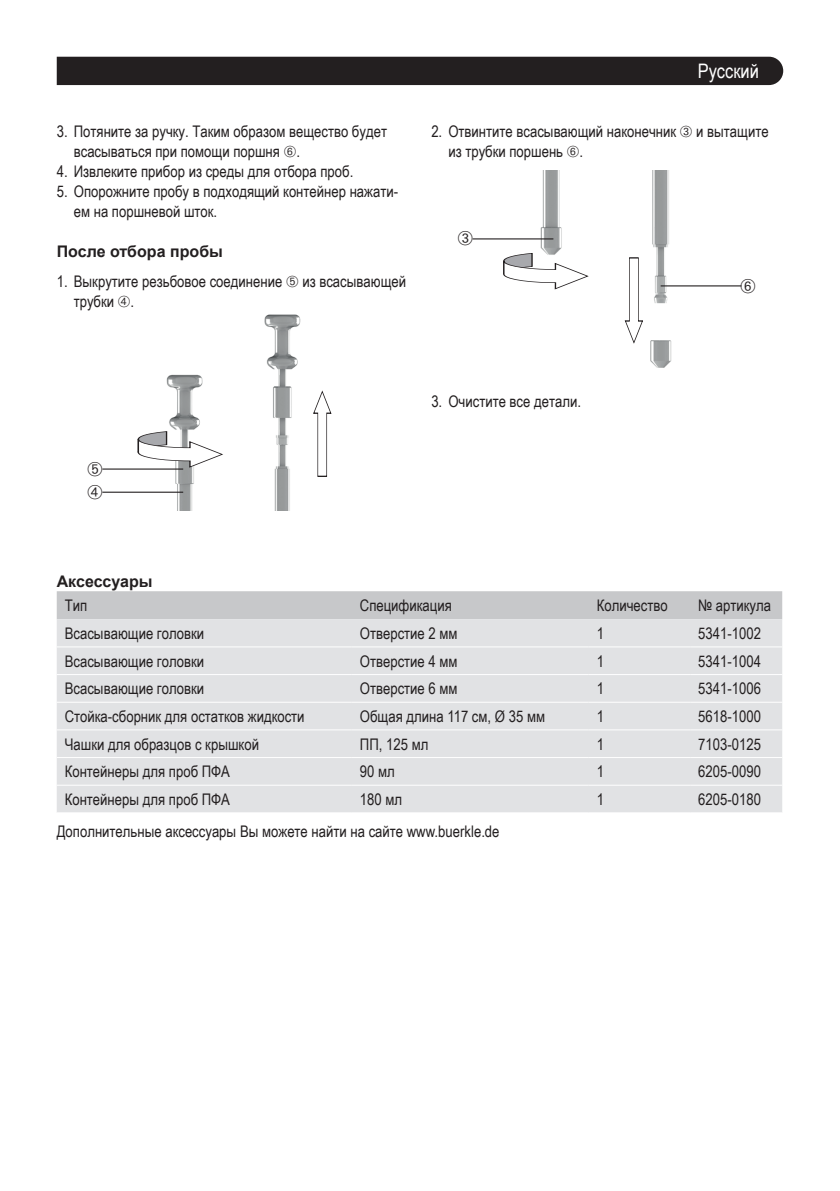
<style>
.page{position:relative;width:840px;height:1191px;background:#fff}
.page>*{position:absolute;margin:0;border:0;box-sizing:border-box;transform-origin:0 0}
.t1{font:20px "Arial Narrow";color:#fff}
.t2{font:16px/20px "Arial Narrow";color:#231f20}
.t3{font:700 16px "Arial";color:#231f20}
</style>
<div class="page">
<div style="left:57px;top:57px;width:725px;height:28px;background:#231f20"></div>
<div style="left:57px;top:591px;width:724px;height:28px;background:#c7c8ca"></div>
<div style="left:57px;top:619px;width:724px;height:193px;background:#e1e2e4"></div>
<hr style="left:57px;top:646px;width:294px;height:1px;background:#fff">
<hr style="left:351px;top:646px;width:237px;height:1px;background:#fff">
<hr style="left:588px;top:646px;width:101px;height:1px;background:#fff">
<hr style="left:689px;top:646px;width:92px;height:1px;background:#fff">
<hr style="left:57px;top:674px;width:294px;height:1px;background:#fff">
<hr style="left:351px;top:674px;width:237px;height:1px;background:#fff">
<hr style="left:588px;top:674px;width:101px;height:1px;background:#fff">
<hr style="left:689px;top:674px;width:92px;height:1px;background:#fff">
<hr style="left:57px;top:701px;width:294px;height:1px;background:#fff">
<hr style="left:351px;top:701px;width:237px;height:1px;background:#fff">
<hr style="left:588px;top:701px;width:101px;height:1px;background:#fff">
<hr style="left:689px;top:701px;width:92px;height:1px;background:#fff">
<hr style="left:57px;top:729px;width:294px;height:1px;background:#fff">
<hr style="left:351px;top:729px;width:237px;height:1px;background:#fff">
<hr style="left:588px;top:729px;width:101px;height:1px;background:#fff">
<hr style="left:689px;top:729px;width:92px;height:1px;background:#fff">
<hr style="left:57px;top:757px;width:294px;height:1px;background:#fff">
<hr style="left:351px;top:757px;width:237px;height:1px;background:#fff">
<hr style="left:588px;top:757px;width:101px;height:1px;background:#fff">
<hr style="left:689px;top:757px;width:92px;height:1px;background:#fff">
<hr style="left:351px;top:784px;width:237px;height:1px;background:#fff">
<hr style="left:588px;top:784px;width:101px;height:1px;background:#fff">
<hr style="left:689px;top:784px;width:92px;height:1px;background:#fff">
<hr style="left:57px;top:784px;width:294px;height:1px;background:#fff">
<img style="left:152px;top:314px;width:149px;height:197px">
<svg style="left:137px;top:431px;width:86px;height:37px"></svg>
<svg style="left:313px;top:390px;width:18px;height:87px"></svg>
<hr style="left:102px;top:468px;width:81px;height:1px;background:#231f20">
<hr style="left:102px;top:491px;width:81px;height:2px;background:#231f20">
<img style="left:528px;top:170px;width:159px;height:198px">
<svg style="left:503px;top:253px;width:85px;height:36px"></svg>
<svg style="left:624px;top:257px;width:18px;height:87px"></svg>
<hr style="left:472px;top:238px;width:81px;height:1px;background:#231f20">
<hr style="left:660px;top:285px;width:81px;height:1px;background:#231f20">
<div style="left:650px;top:310px;width:20px;height:21px;background:#fff"></div>
<p class="t2" style="left:74px;top:120px;width:314px;text-indent:-17px">3. Потяните за ручку. Таким образом вещество будет всасываться при помощи поршня ➅.</p>
<p class="t2" style="left:57px;top:160px;width:298px">4. Извлеките прибор из среды для отбора проб.</p>
<p class="t2" style="left:74px;top:180px;width:325px;text-indent:-17px">5. Опорожните пробу в подходящий контейнер нажати&shy;ем на поршневой шток.</p>
<p class="t3" style="left:57px;top:240px;width:168px">После отбора пробы</p>
<p class="t2" style="left:74px;top:270px;width:333px;text-indent:-17px">1. Выкрутите резьбовое соединение ➄ из всасывающей трубки ➃.</p>
<p class="t1" style="left:697px;top:56px;width:62px">Русский</p>
<p class="t2" style="left:448px;top:120px;width:321px;text-indent:-17px">2. Отвинтите всасывающий наконечник ➂ и вытащите из трубки поршень ➅.</p>
<p class="t2" style="left:431px;top:390px;width:151px">3. Очистите все детали.</p>
<p class="t3" style="left:57px;top:570px;width:97px">Аксессуары</p>
<p class="t2" style="left:65px;top:594px;width:24px">Тип</p>
<p class="t2" style="left:359px;top:594px;width:93px">Спецификация</p>
<p class="t2" style="left:596px;top:594px;width:72px">Количество</p>
<p class="t2" style="left:697px;top:594px;width:74px">№ артикула</p>
<p class="t2" style="left:65px;top:622px;width:141px">Всасывающие головки</p>
<p class="t2" style="left:359px;top:622px;width:99px">Отверстие 2 мм</p>
<p class="t2" style="left:596px;top:622px;width:9px">1</p>
<p class="t2" style="left:697px;top:622px;width:64px">5341-1002</p>
<p class="t2" style="left:65px;top:650px;width:141px">Всасывающие головки</p>
<p class="t2" style="left:359px;top:650px;width:99px">Отверстие 4 мм</p>
<p class="t2" style="left:596px;top:650px;width:9px">1</p>
<p class="t2" style="left:697px;top:650px;width:64px">5341-1004</p>
<p class="t2" style="left:65px;top:678px;width:141px">Всасывающие головки</p>
<p class="t2" style="left:359px;top:678px;width:99px">Отверстие 6 мм</p>
<p class="t2" style="left:596px;top:678px;width:9px">1</p>
<p class="t2" style="left:697px;top:678px;width:64px">5341-1006</p>
<p class="t2" style="left:65px;top:705px;width:241px">Стойка-сборник для остатков жидкости</p>
<p class="t2" style="left:359px;top:705px;width:186px">Общая длина 117 см, Ø 35 мм</p>
<p class="t2" style="left:596px;top:705px;width:9px">1</p>
<p class="t2" style="left:697px;top:705px;width:64px">5618-1000</p>
<p class="t2" style="left:65px;top:733px;width:196px">Чашки для образцов с крышкой</p>
<p class="t2" style="left:359px;top:733px;width:70px">ПП, 125 мл</p>
<p class="t2" style="left:596px;top:733px;width:9px">1</p>
<p class="t2" style="left:697px;top:733px;width:64px">7103-0125</p>
<p class="t2" style="left:65px;top:761px;width:167px">Контейнеры для проб ПФА</p>
<p class="t2" style="left:359px;top:761px;width:36px">90 мл</p>
<p class="t2" style="left:596px;top:761px;width:9px">1</p>
<p class="t2" style="left:697px;top:761px;width:64px">6205-0090</p>
<p class="t2" style="left:65px;top:788px;width:167px">Контейнеры для проб ПФА</p>
<p class="t2" style="left:359px;top:788px;width:44px">180 мл</p>
<p class="t2" style="left:596px;top:788px;width:9px">1</p>
<p class="t2" style="left:697px;top:788px;width:64px">6205-0180</p>
<p class="t2" style="left:57px;top:820px;width:444px">Дополнительные аксессуары Вы можете найти на сайте www.buerkle.de</p>
</div>
